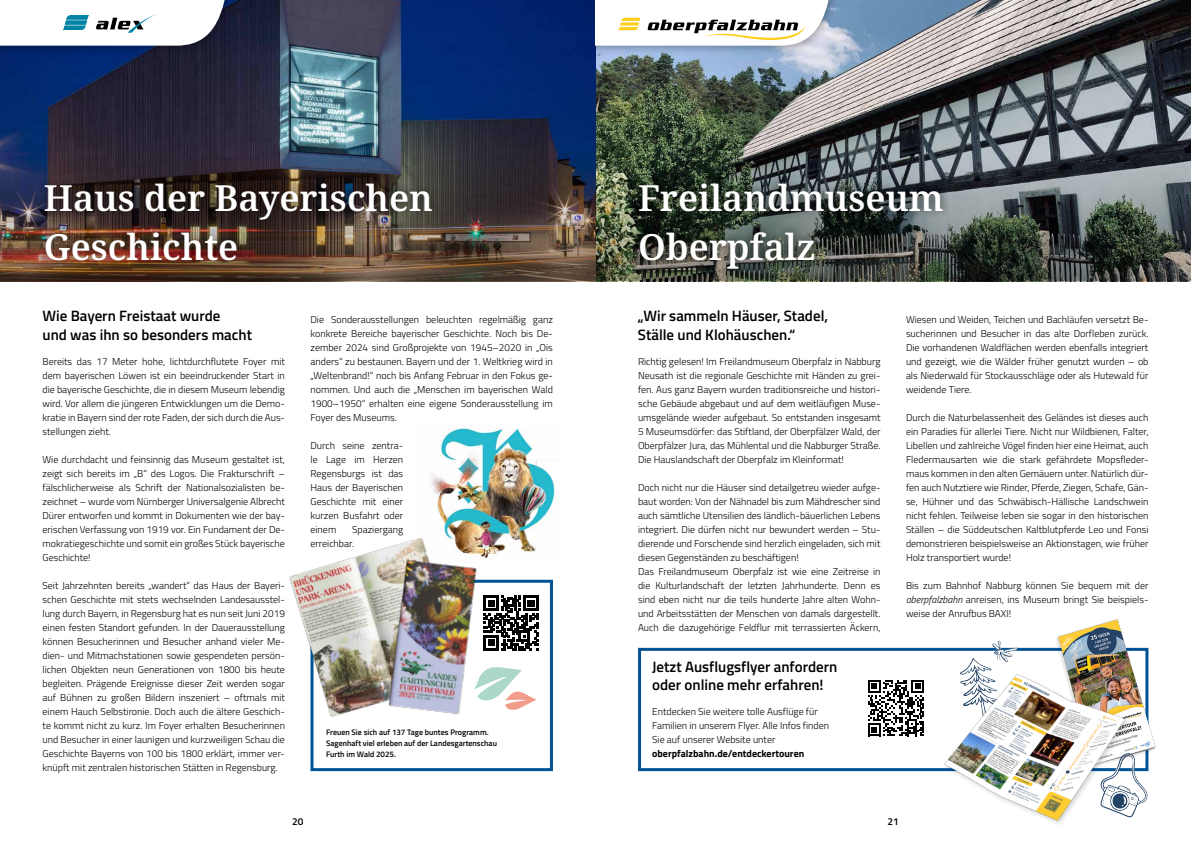
<style>
.page{position:relative;width:1191px;height:842px;background:#fff}
.page>*{position:absolute;margin:0;border:0;box-sizing:border-box;transform-origin:0 0}
.t1{font:600 36px/49px "Noto Serif";color:#fff}
.t2{font:600 15px/19px "Titillium Web";color:#000}
.t3{font:300 10px/14px "Titillium Web";color:#000;text-align:justify}
.t4{font:700 10px "Titillium Web";color:#000}
.t5{font:600 10px "Titillium Web";color:#000}
.t6{font:600 8px/11px "Titillium Web";color:#000}
.s1{font-style:italic}
</style>
<div class="page">
<img style="left:595px;top:0;width:596px;height:155px">
<svg style="left:0;top:0;width:595px;height:155px;background:#253961"></svg>
<img style="left:0;top:155px;width:1191px;height:126px">
<div style="left:595px;top:0;width:258px;height:56px;background:#000;opacity:.3"></div>
<div style="left:0;top:0;width:249px;height:56px;background:#000;opacity:.3"></div>
<svg style="left:0;top:0;width:249px;height:46px"></svg>
<svg style="left:595px;top:0;width:258px;height:46px"></svg>
<div style="left:36px;top:174px;width:404px;height:95px;background:#000;opacity:.49"></div>
<div style="left:630px;top:174px;width:321px;height:104px;background:#000;opacity:.69"></div>
<svg style="left:638px;top:647px;width:301px;height:125px"></svg>
<svg style="left:867px;top:679px;width:57px;height:57px"></svg>
<svg style="left:310px;top:579px;width:243px;height:193px"></svg>
<img style="left:939px;top:619px;width:217px;height:204px">
<img style="left:430px;top:428px;width:129px;height:132px">
<img style="left:289px;top:531px;width:186px;height:201px">
<img style="left:383px;top:555px;width:106px;height:174px">
<svg style="left:474px;top:666px;width:62px;height:45px"></svg>
<h1 class="t1" style="left:44px;top:174px;width:390px">Haus der Bayerischen<br>Geschichte</h1>
<h1 class="t1" style="left:638px;top:174px;width:307px">Freilandmuseum<br>Oberpfalz</h1>
<h2 class="t2" style="left:43px;top:306px;width:211px">Wie Bayern Freistaat wurde<br>und was ihn so besonders macht</h2>
<p class="t3" style="left:43px;top:354px;width:244px">Bereits das 17 Meter hohe, lichtdurchflutete Foyer mit dem bayerischen Löwen ist ein beeindruckender Start in die bayerische Geschichte, die in diesem Museum lebendig wird. Vor allem die jüngeren Entwicklungen um die Demo&shy;kratie in Bayern sind der rote Faden, der sich durch die Aus&shy;stellungen zieht.</p>
<p class="t3" style="left:43px;top:452px;width:244px">Wie durchdacht und feinsinnig das Museum gestaltet ist, zeigt sich bereits im „B“ des Logos. Die Frakturschrift – fälschlicherweise als Schrift der Nationalsozialisten be&shy;zeichnet – wurde vom Nürnberger Universalgenie Albrecht Dürer entworfen und kommt in Dokumenten wie der bay&shy;erischen Verfassung von 1919 vor. Ein Fundament der De&shy;mokratiegeschichte und somit ein großes Stück bayerische Geschichte!</p>
<p class="t3" style="left:43px;top:578px;width:244px">Seit Jahrzehnten bereits „wandert“ das Haus der Bayeri&shy;schen Geschichte mit stets wechselnden Landesausstel&shy;lung durch Bayern, in Regensburg hat es nun seit Juni 2019 einen festen Standort gefunden. In der Dauerausstellung können Besucherinnen und Besucher anhand vieler Me&shy;dien- und Mitmachstationen sowie gespendeten persön&shy;lichen Objekten neun Generationen von 1800 bis heute begleiten. Prägende Ereignisse dieser Zeit werden sogar auf Bühnen zu großen Bildern inszeniert – oftmals mit einem Hauch Selbstironie. Doch auch die ältere Geschich&shy;te kommt nicht zu kurz. Im Foyer erhalten Besucherinnen und Besucher in einer launigen und kurzweiligen Schau die Geschichte Bayerns von 100 bis 1800 erklärt, immer ver&shy;knüpft mit zentralen historischen Stätten in Regensburg.</p>
<p class="t3" style="left:310px;top:312px;width:244px">Die Sonderausstellungen beleuchten regelmäßig ganz konkrete Bereiche bayerischer Geschichte. Noch bis De&shy;zember 2024 sind Großprojekte von 1945–2020 in „Ois anders“ zu bestaunen. Bayern und der 1. Weltkrieg wird in „Weltenbrand!“ noch bis Anfang Februar in den Fokus ge&shy;nommen. Und auch die „Menschen im bayerischen Wald 1900–1950“ erhalten eine eigene Sonderausstellung im Foyer des Museums.</p>
<p class="t3" style="left:310px;top:438px;width:94px">Durch seine zentra&shy;le Lage im Herzen Regensburgs ist das Haus der Bayerischen Geschichte mit einer kurzen Busfahrt oder einem</p>
<p class="t3" style="left:310px;top:522px;width:94px;text-indent:42px">Spaziergang erreichbar.</p>
<p class="t6" style="left:326px;top:726px;width:172px">Freuen Sie sich auf 137 Tage buntes Programm.<br>Sagenhaft viel erleben auf der Landesgartenschau<br>Furth im Wald 2025.</p>
<h2 class="t2" style="left:638px;top:306px;width:192px">„Wir sammeln Häuser, Stadel,<br>Ställe und Klohäuschen.“</h2>
<p class="t3" style="left:638px;top:354px;width:244px">Richtig gelesen! Im Freilandmuseum Oberpfalz in Nabburg Neusath ist die regionale Geschichte mit Händen zu grei&shy;fen. Aus ganz Bayern wurden traditionsreiche und histori&shy;sche Gebäude abgebaut und auf dem weitläufigen Muse&shy;umsgelände wieder aufgebaut. So entstanden insgesamt 5 Museumsdörfer: das Stiftland, der Oberpfälzer Wald, der Oberpfälzer Jura, das Mühlental und die Nabburger Straße.<br>Die Hauslandschaft der Oberpfalz im Kleinformat!</p>
<p class="t3" style="left:638px;top:480px;width:244px;text-align:left">Doch nicht nur die Häuser sind detailgetreu wieder aufge&shy;baut worden: Von der Nähnadel bis zum Mähdrescher sind auch sämtliche Utensilien des ländlich-bäuerlichen Lebens integriert. Die dürfen nicht nur bewundert werden – Stu&shy;dierende und Forschende sind herzlich eingeladen, sich mit diesen Gegenständen zu beschäftigen!<br>Das Freilandmuseum Oberpfalz ist wie eine Zeitreise in die Kulturlandschaft der letzten Jahrhunderte. Denn es sind eben nicht nur die teils hunderte Jahre alten Wohn&shy;und Arbeitsstätten der Menschen von damals dargestellt.<br>Auch die dazugehörige Feldflur mit terrassierten Äckern,</p>
<h2 class="t2" style="left:652px;top:657px;width:187px;line-height:18px">Jetzt Ausflugsflyer anfordern oder online mehr erfahren!</h2>
<p class="t3" style="left:652px;top:704px;width:178px;text-align:left">Entdecken Sie weitere tolle Ausflüge für<br>Familien in unserem Flyer. Alle Infos finden<br>Sie auf unserer Website unter</p>
<p class="t4" style="left:652px;top:746px;width:154px">oberpfalzbahn.de/entdeckertouren</p>
<p class="t3" style="left:906px;top:312px;width:244px">Wiesen und Weiden, Teichen und Bachläufen versetzt Be&shy;sucherinnen und Besucher in das alte Dorfleben zurück.<br>Die vorhandenen Waldflächen werden ebenfalls integriert und gezeigt, wie die Wälder früher genutzt wurden – ob als Niederwald für Stockausschläge oder als Hutewald für weidende Tiere.</p>
<p class="t3" style="left:906px;top:410px;width:244px">Durch die Naturbelassenheit des Geländes ist dieses auch ein Paradies für allerlei Tiere. Nicht nur Wildbienen, Falter, Libellen und zahlreiche Vögel finden hier eine Heimat, auch Fledermausarten wie die stark gefährdete Mopsfleder&shy;maus kommen in den alten Gemäuern unter. Natürlich dür&shy;fen auch Nutztiere wie Rinder, Pferde, Ziegen, Schafe, Gän&shy;se, Hühner und das Schwäbisch-Hällische Landschwein nicht fehlen. Teilweise leben sie sogar in den historischen Ställen – die Süddeutschen Kaltblutpferde Leo und Fonsi demonstrieren beispielsweise an Aktionstagen, wie früher Holz transportiert wurde!</p>
<p class="t3" style="left:906px;top:578px;width:244px">Bis zum Bahnhof Nabburg können Sie bequem mit der <span class="s1">oberpfalzbahn</span> anreisen, ins Museum bringt Sie beispiels&shy;weise der Anrufbus BAXI!</p>
<p class="t5" style="left:292px;top:814px;width:13px">20</p>
<p class="t5" style="left:887px;top:814px;width:13px">21</p>
</div>
